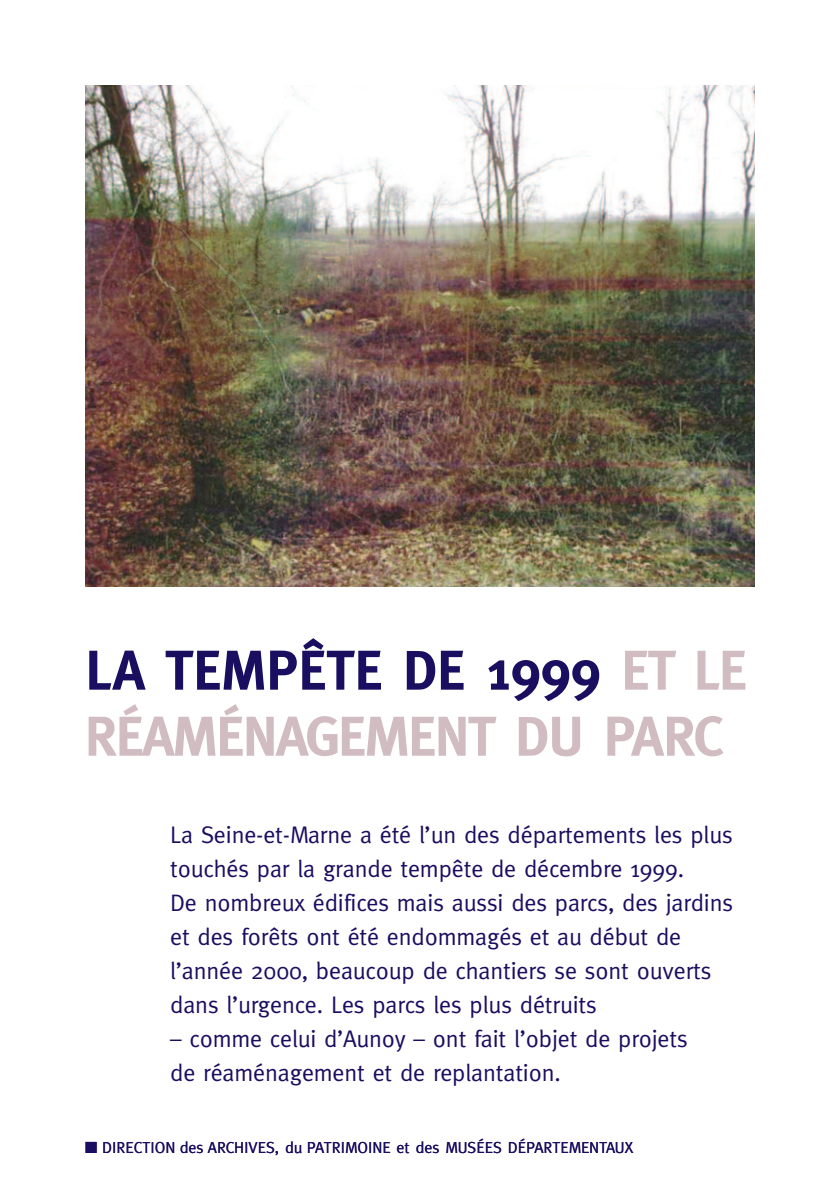
<style>
.page{position:relative;width:840px;height:1191px;background:#fff}
.page>*{position:absolute;margin:0;border:0;box-sizing:border-box;transform-origin:0 0}
.t1{font:700 56px/66px "Meta";letter-spacing:-.025em;color:#d1bcc2}
.t2{font:24px/34px "Meta";letter-spacing:-.005em;color:#1a0e60}
.t3{font:16px "Meta";color:#1a0e60}
.s1{color:#1a0e60}
</style>
<div class="page">
<img style="left:85px;top:85px;width:669px;height:502px">
<h1 class="t1" style="left:85px;top:637px;width:663px"><span class="s1">LA TEMPÊTE DE 1999</span> ET LE<br>RÉAMÉNAGEMENT DU PARC</h1>
<p class="t2" style="left:170px;top:817px;width:564px">La Seine-et-Marne a été l’un des départements les plus touchés par la grande tempête de décembre 1999.<br>De nombreux édifices mais aussi des parcs, des jardins et des forêts ont été endommagés et au début de l’année 2000, beaucoup de chantiers se sont ouverts dans l’urgence. Les parcs les plus détruits</p>
<p class="t2" style="left:170px;top:1021px;width:519px">– comme celui d’Aunoy – ont fait l’objet de projets de réaménagement et de replantation.</p>
<p class="t3" style="left:85px;top:1138px;width:549px">■ DIRECTION des ARCHIVES, du PATRIMOINE et des MUSÉES DÉPARTEMENTAUX</p>
</div>
